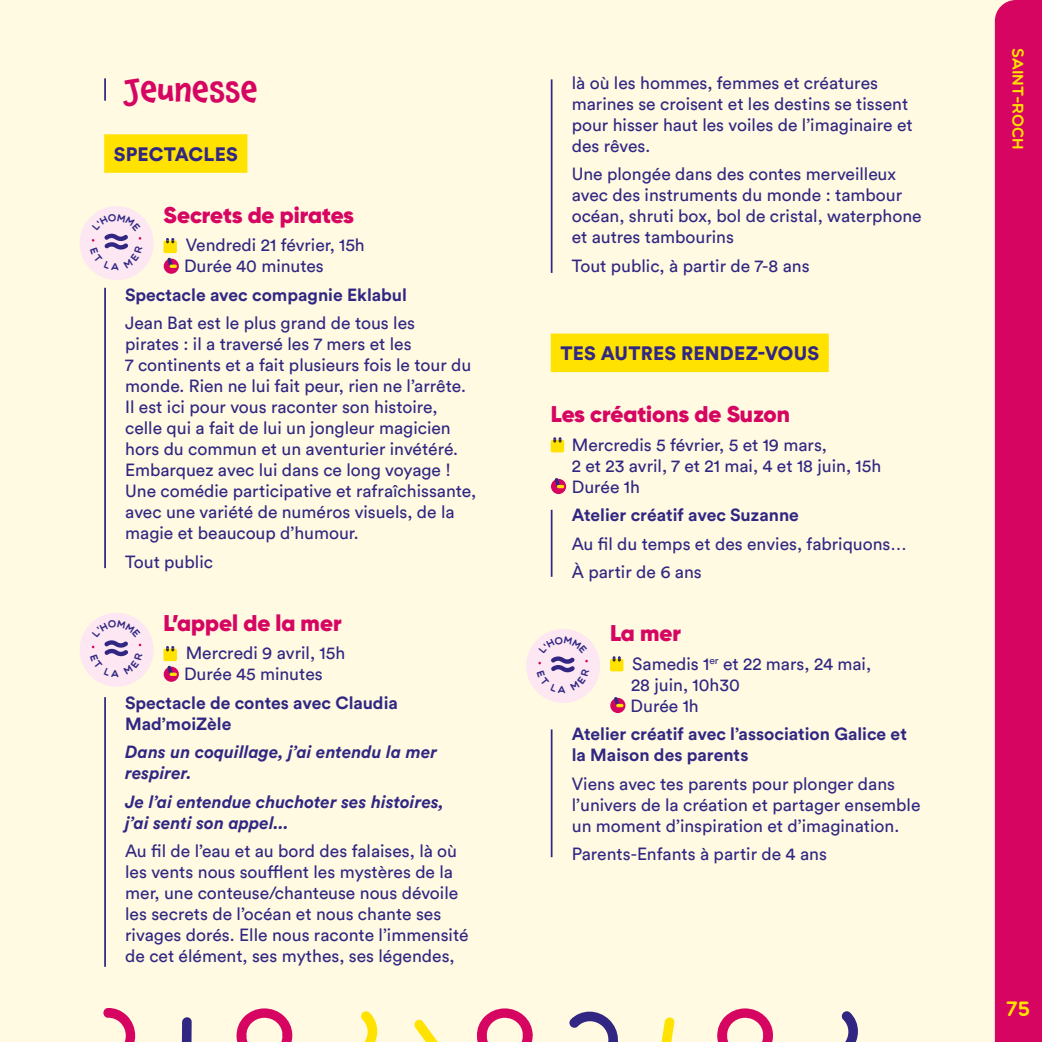
<style>
.page{position:relative;width:1042px;height:1042px;background:#fffae1}
.page>*{position:absolute;margin:0;border:0;box-sizing:border-box;transform-origin:0 0}
.t1{font:500 35px "Chaloops";color:#d60561}
.t2{font:900 22.75px "Gilroy";color:#d60561}
.t3{font:21px "Multicolore";color:#ffe200}
.t4{font:900 19.25px "Circular Std";letter-spacing:.01em;color:#312783}
.t5{font:17.5px/21px "Circular Std";color:#312783}
.t6{font:700 17.5px/21px "Circular Std";color:#312783}
.t7{font:italic 700 17.5px/21px "Circular Std";color:#312783}
.t8{font:15.75px "Multicolore";color:#ffe200}
</style>
<div class="page">
<div style="left:104px;top:134px;width:143px;height:39px;background:#ffe200"></div>
<hr style="left:104px;top:78px;width:2px;height:23px;background:#312783">
<div style="left:163px;top:240px;width:14px;height:13px;background:#ffe200;border-radius:2px"></div>
<svg style="left:166px;top:238px;width:8px;height:5px"></svg>
<div style="left:164px;top:259px;width:15px;height:15px;background:#d60561;border-radius:50%"></div>
<svg style="left:167px;top:258px;width:10px;height:10px"></svg>
<div style="left:163px;top:648px;width:14px;height:13px;background:#ffe200;border-radius:2px"></div>
<svg style="left:166px;top:646px;width:8px;height:5px"></svg>
<div style="left:164px;top:666px;width:15px;height:16px;background:#d60561;border-radius:50%"></div>
<svg style="left:167px;top:666px;width:10px;height:10px"></svg>
<div style="left:551px;top:333px;width:278px;height:39px;background:#ffe200"></div>
<div style="left:551px;top:440px;width:13px;height:12px;background:#ffe200;border-radius:2px"></div>
<svg style="left:553px;top:437px;width:8px;height:6px"></svg>
<svg style="left:551px;top:479px;width:15px;height:15px"></svg>
<svg style="left:555px;top:478px;width:9px;height:10px"></svg>
<div style="left:610px;top:659px;width:13px;height:12px;background:#ffe200;border-radius:2px"></div>
<svg style="left:613px;top:656px;width:8px;height:5px"></svg>
<svg style="left:610px;top:698px;width:15px;height:15px"></svg>
<svg style="left:614px;top:697px;width:9px;height:10px"></svg>
<hr style="left:551px;top:729px;width:1px;height:128px;background:#312783">
<hr style="left:551px;top:510px;width:1px;height:67px;background:#312783">
<hr style="left:551px;top:79px;width:1px;height:194px;background:#312783">
<hr style="left:104px;top:697px;width:2px;height:270px;background:#312783">
<hr style="left:104px;top:288px;width:2px;height:280px;background:#312783">
<div style="left:80px;top:206px;width:74px;height:74px;background:#fce7f2;border-radius:50%"></div>
<div style="left:80px;top:613px;width:74px;height:74px;background:#fce7f2;border-radius:50%"></div>
<div style="left:526px;top:629px;width:74px;height:74px;background:#fce7f2;border-radius:50%"></div>
<div style="left:995px;top:0;width:47px;height:1042px;background:#d60561"></div>
<svg style="left:841px;top:1011px;width:17px;height:31px"></svg>
<svg style="left:661px;top:1017px;width:14px;height:25px"></svg>
<svg style="left:717px;top:1008px;width:56px;height:34px"></svg>
<svg style="left:569px;top:1011px;width:49px;height:31px"></svg>
<svg style="left:414px;top:1019px;width:24px;height:23px"></svg>
<svg style="left:477px;top:1008px;width:56px;height:34px"></svg>
<svg style="left:361px;top:1011px;width:16px;height:31px"></svg>
<svg style="left:182px;top:1017px;width:10px;height:25px"></svg>
<svg style="left:236px;top:1008px;width:56px;height:34px"></svg>
<svg style="left:103px;top:1008px;width:32px;height:34px"></svg>
<svg style="left:91px;top:214px;width:52px;height:57px"></svg>
<svg style="left:91px;top:620px;width:52px;height:57px"></svg>
<svg style="left:537px;top:656px;width:51px;height:37px"></svg>
<h1 class="t1" style="left:124px;top:62px;width:135px">Jeunesse</h1>
<p class="t4" style="left:114px;top:141px;width:126px">SPECTACLES</p>
<h2 class="t2" style="left:163px;top:200px;width:192px">Secrets de pirates</h2>
<p class="t5" style="left:184px;top:234px;width:182px">Vendredi 21 février, 15h<br>Durée 40 minutes</p>
<p class="t6" style="left:125px;top:284px;width:283px">Spectacle avec compagnie Eklabul</p>
<p class="t5" style="left:125px;top:312px;width:353px">Jean Bat est le plus grand de tous les<br>pirates : il a traversé les 7 mers et les<br>7 continents et a fait plusieurs fois le tour du monde. Rien ne lui fait peur, rien ne l’arrête.<br>Il est ici pour vous raconter son histoire, celle qui a fait de lui un jongleur magicien hors du commun et un aventurier invétéré.<br>Embarquez avec lui dans ce long voyage !<br>Une comédie participative et rafraîchissante, avec une variété de numéros visuels, de la magie et beaucoup d’humour.</p>
<p class="t5" style="left:125px;top:551px;width:89px">Tout public</p>
<h2 class="t2" style="left:163px;top:608px;width:180px">L’appel de la mer</h2>
<p class="t5" style="left:184px;top:642px;width:163px">Mercredi 9 avril, 15h<br>Durée 45 minutes</p>
<p class="t6" style="left:125px;top:692px;width:274px">Spectacle de contes avec Claudia<br>Mad’moiZèle</p>
<p class="t7" style="left:125px;top:741px;width:314px">Dans un coquillage, j’ai entendu la mer respirer.</p>
<p class="t7" style="left:125px;top:790px;width:320px">Je l’ai entendue chuchoter ses histoires, j’ai senti son appel...</p>
<p class="t5" style="left:125px;top:840px;width:345px">Au fil de l’eau et au bord des falaises, là où les vents nous soufflent les mystères de la mer, une conteuse/chanteuse nous dévoile les secrets de l’océan et nous chante ses rivages dorés. Elle nous raconte l’immensité de cet élément, ses mythes, ses légendes,</p>
<p class="t5" style="left:572px;top:72px;width:342px">là où les hommes, femmes et créatures marines se croisent et les destins se tissent pour hisser haut les voiles de l’imaginaire et des rêves.</p>
<p class="t5" style="left:572px;top:163px;width:351px">Une plongée dans des contes merveilleux avec des instruments du monde : tambour océan, shruti box, bol de cristal, waterphone et autres tambourins</p>
<p class="t5" style="left:572px;top:255px;width:239px">Tout public, à partir de 7-8 ans</p>
<p class="t4" style="left:560px;top:340px;width:260px">TES AUTRES RENDEZ-VOUS</p>
<h2 class="t2" style="left:551px;top:400px;width:241px">Les créations de Suzon</h2>
<p class="t5" style="left:572px;top:434px;width:311px">Mercredis 5 février, 5 et 19 mars,<br>2 et 23 avril, 7 et 21 mai, 4 et 18 juin, 15h<br>Durée 1h</p>
<p class="t6" style="left:572px;top:504px;width:229px">Atelier créatif avec Suzanne</p>
<p class="t5" style="left:572px;top:529px;width:336px;line-height:28.3px">Au fil du temps et des envies, fabriquons…<br>À partir de 6 ans</p>
<h2 class="t2" style="left:610px;top:619px;width:73px">La mer</h2>
<p class="t5" style="left:630px;top:653px;width:242px">Samedis 1<sup>er</sup> et 22 mars, 24 mai,<br>28 juin, 10h30<br>Durée 1h</p>
<p class="t6" style="left:572px;top:723px;width:337px">Atelier créatif avec l’association Galice et la Maison des parents</p>
<p class="t5" style="left:572px;top:772px;width:350px">Viens avec tes parents pour plonger dans l’univers de la création et partager ensemble un moment d’inspiration et d’imagination.</p>
<p class="t5" style="left:572px;top:843px;width:257px">Parents-Enfants à partir de 4 ans</p>
<p class="t8" style="left:1027px;top:48px;width:103px;rotate:90deg">saint-roch</p>
<p class="t3" style="left:1006px;top:995px;width:25px">75</p>
</div>
